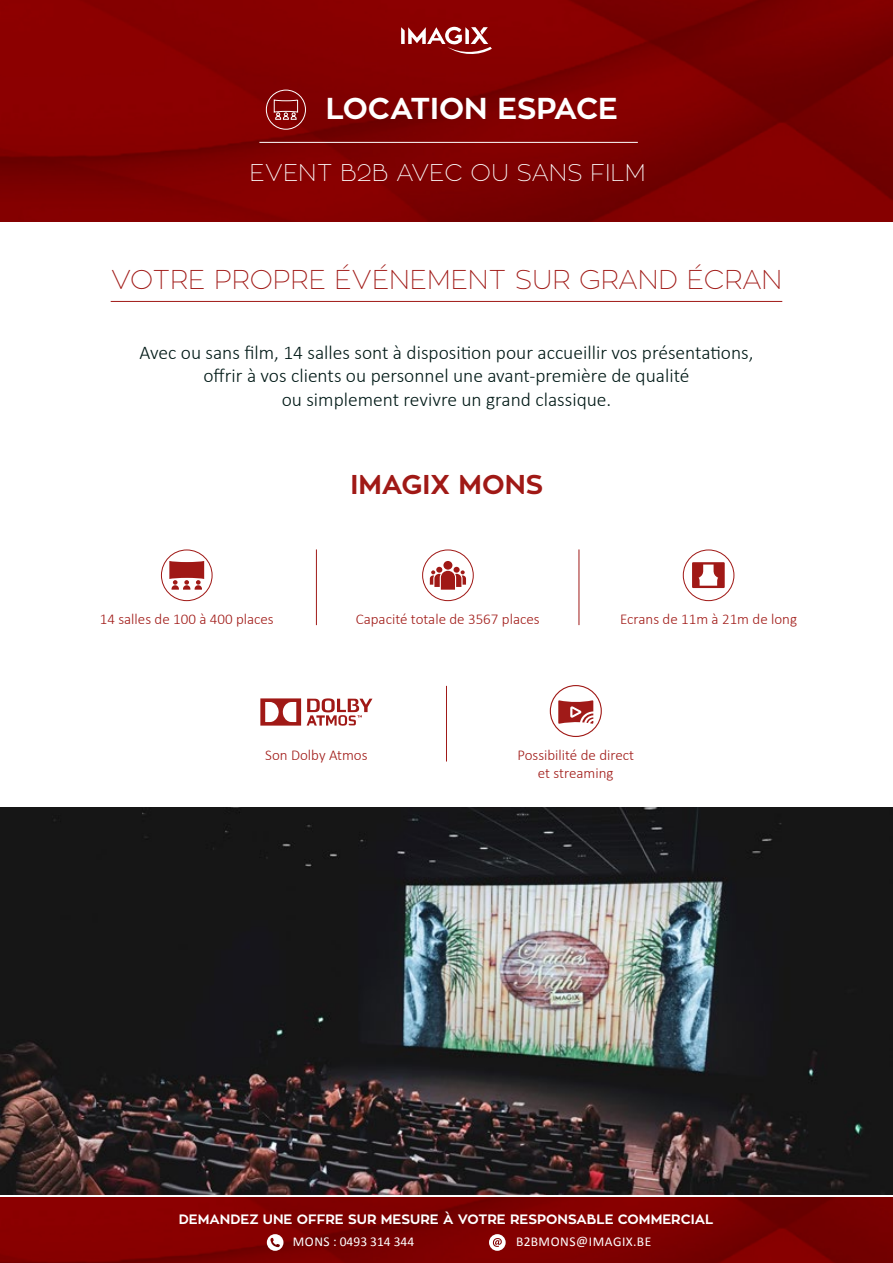
<style>
.page{position:relative;width:893px;height:1263px;background:#fff}
.page>*{position:absolute;margin:0;border:0;box-sizing:border-box;transform-origin:0 0}
.t1{font:700 30px "Zona Pro";color:#fff}
.t2{font:100 27px "Zona Pro";color:#a01916}
.t3{font:700 27px "Zona Pro";color:#a01916}
.t4{font:100 24px "Zona Pro";color:#fff}
.t5{font:300 19.5px/23.4px "Calibri";color:#001916;text-align:center}
.t6{font:300 15px/18px "Calibri";color:#a01916;text-align:center}
.t7{font:700 13.5px "Zona Pro";color:#fff}
.t8{font:13.5px "Calibri";letter-spacing:.04em;color:#fff}
.t9{font:13.5px "Calibri";color:#fff}
</style>
<div class="page">
<img style="left:0;top:0;width:893px;height:221px">
<svg style="left:401px;top:27px;width:91px;height:29px"></svg>
<hr style="left:259px;top:142px;width:379px;height:1px;background:#fff">
<div style="left:266px;top:90px;width:40px;height:40px;border:1px solid #fff;border-radius:50%"></div>
<svg style="left:274px;top:99px;width:24px;height:21px"></svg>
<img style="left:0;top:807px;width:893px;height:388px">
<hr style="left:111px;top:301px;width:671px;height:1px;background:#a01916">
<div style="left:161px;top:549px;width:52px;height:52px;border:1px solid #a01916;border-radius:50%"></div>
<svg style="left:169px;top:561px;width:35px;height:29px"></svg>
<div style="left:422px;top:549px;width:52px;height:52px;border:1px solid #a01916;border-radius:50%"></div>
<svg style="left:430px;top:561px;width:36px;height:29px"></svg>
<svg style="left:260px;top:698px;width:41px;height:28px"></svg>
<svg style="left:307px;top:698px;width:65px;height:28px"></svg>
<div style="left:683px;top:549px;width:51px;height:52px;border:1px solid #a01916;border-radius:50%"></div>
<svg style="left:692px;top:562px;width:33px;height:26px"></svg>
<div style="left:550px;top:685px;width:52px;height:52px;border:1px solid #a01916;border-radius:50%"></div>
<svg style="left:558px;top:700px;width:35px;height:24px"></svg>
<hr style="left:316px;top:549px;width:1px;height:76px;background:#a01a18">
<hr style="left:579px;top:549px;width:1px;height:76px;background:#a01a18">
<hr style="left:446px;top:686px;width:1px;height:75px;background:#a01a18">
<img style="left:0;top:1197px;width:893px;height:66px">
<svg style="left:267px;top:1234px;width:16px;height:17px"></svg>
<svg style="left:489px;top:1234px;width:17px;height:17px"></svg>
<h1 class="t1" style="left:326px;top:89px;width:294px">LOCATION ESPACE</h1>
<p class="t4" style="left:250px;top:157px;width:398px">EVENT B2B AVEC OU SANS FILM</p>
<h2 class="t2" style="left:111px;top:262px;width:673px">VOTRE PROPRE ÉVÉNEMENT SUR GRAND ÉCRAN</h2>
<p class="t5" style="left:139px;top:340px;width:616px">Avec ou sans film, 14 salles sont à disposition pour accueillir vos présentations, offrir à vos clients ou personnel une avant-première de qualité<br>ou simplement revivre un grand classique.</p>
<h2 class="t3" style="left:350px;top:467px;width:194px">IMAGIX MONS</h2>
<p class="t6" style="left:100px;top:610px;width:175px">14 salles de 100 à 400 places</p>
<p class="t6" style="left:356px;top:610px;width:185px">Capacité totale de 3567 places</p>
<p class="t6" style="left:620px;top:610px;width:178px">Ecrans de 11m à 21m de long</p>
<p class="t6" style="left:265px;top:745px;width:104px">Son Dolby Atmos</p>
<p class="t6" style="left:517px;top:745px;width:118px">Possibilité de direct et streaming</p>
<p class="t7" style="left:179px;top:1210px;width:536px">DEMANDEZ UNE OFFRE SUR MESURE À VOTRE RESPONSABLE COMMERCIAL</p>
<p class="t9" style="left:293px;top:1233px;width:123px">MONS : 0493 314 344</p>
<p class="t8" style="left:516px;top:1233px;width:137px">B2BMONS@IMAGIX.BE</p>
</div>
